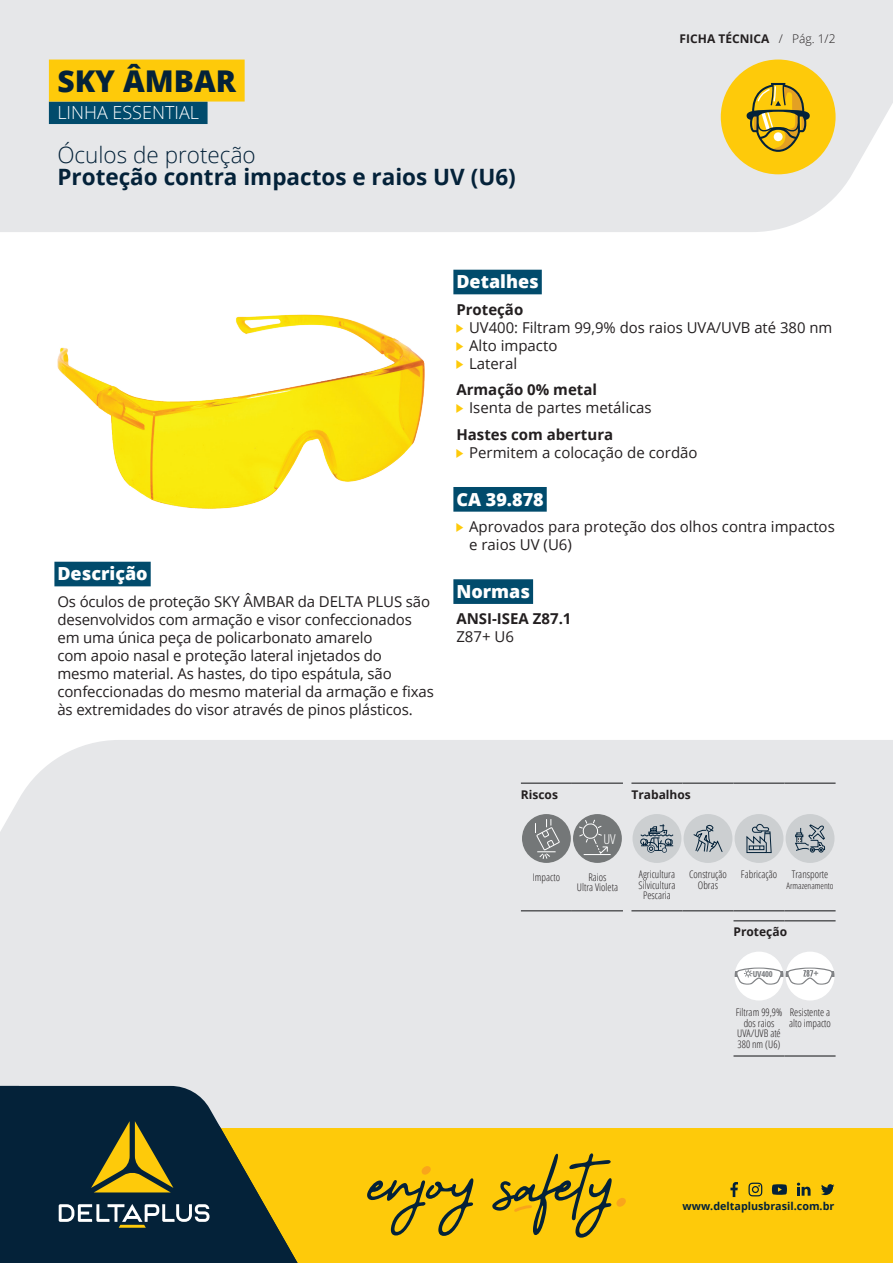
<style>
.page{position:relative;width:893px;height:1263px;background:#fff}
.page>*{position:absolute;margin:0;border:0;box-sizing:border-box;transform-origin:0 0}
.t1{font:800 30px "Open Sans";color:#042239}
.t2{font:700 22.5px "Open Sans";color:#042239}
.t3{font:300 22.5px "Open Sans";color:#042239}
.t4{font:800 18px "Open Sans";color:#fff}
.t5{font:300 18px "Open Sans";color:#fff}
.t6{font:15px/18px "Open Sans";letter-spacing:-.01em;color:#231f20}
.t7{font:700 15px "Open Sans";color:#231f20}
.t8{font:300 extra-condensed 13.5px "Noto Sans";color:#fff}
.t9{font:700 12px "Open Sans";color:#231f20}
.t10{font:300 12px "Open Sans";color:#231f20}
.t11{font:700 10.8px "Open Sans";color:#042239}
.t12{font:300 10.5px/10.5px "Open Sans Condensed";color:#231f20;text-align:center}
.t13{font:300 9px "Open Sans Condensed";color:#231f20}
.t14{font:9px "Arrows";color:#feca0a}
.t15{font:800 extra-condensed 8.25px "Noto Sans";letter-spacing:-.03em;color:#808285}
</style>
<div class="page">
<div style="left:0;top:740px;width:893px;height:388px;background:#e6e7e9"></div>
<div style="left:0;top:0;width:893px;height:232px;background:#e6e7e9"></div>
<div style="left:453px;top:270px;width:89px;height:24px;background:#014b6c"></div>
<div style="left:453px;top:487px;width:94px;height:25px;background:#014b6c"></div>
<div style="left:453px;top:579px;width:80px;height:25px;background:#014b6c"></div>
<div style="left:54px;top:562px;width:97px;height:24px;background:#014b6c"></div>
<img style="left:57px;top:314px;width:368px;height:195px">
<div style="left:615px;top:1128px;width:278px;height:135px;background:#feca0a"></div>
<div style="left:130px;top:1128px;width:522px;height:135px;background:#feca0a"></div>
<div style="left:616px;top:1198px;width:10px;height:9px;background:#f9a51b;border-radius:3px"></div>
<div style="left:422px;top:1166px;width:9px;height:9px;background:#f9a51b;border-radius:3px"></div>
<svg style="left:367px;top:1178px;width:106px;height:58px"></svg>
<svg style="left:492px;top:1153px;width:120px;height:85px"></svg>
<svg style="left:730px;top:1182px;width:8px;height:15px"></svg>
<svg style="left:748px;top:1182px;width:14px;height:14px"></svg>
<svg style="left:772px;top:1184px;width:15px;height:11px"></svg>
<svg style="left:797px;top:1182px;width:13px;height:14px"></svg>
<svg style="left:821px;top:1184px;width:13px;height:11px"></svg>
<svg style="left:0;top:1086px;width:310px;height:177px;fill:#042239"></svg>
<svg style="left:91px;top:1121px;width:82px;height:71px"></svg>
<svg style="left:59px;top:1204px;width:150px;height:24px"></svg>
<div style="left:721px;top:60px;width:115px;height:114px;background:#feca0a;border-radius:50%"></div>
<svg style="left:747px;top:83px;width:63px;height:69px"></svg>
<hr style="left:631px;top:782px;width:51px;height:2px;background:#57585a">
<hr style="left:682px;top:782px;width:51px;height:2px;background:#57585a">
<hr style="left:733px;top:782px;width:51px;height:2px;background:#57585a">
<hr style="left:784px;top:782px;width:52px;height:2px;background:#57585a">
<hr style="left:631px;top:910px;width:51px;height:1px;background:#57585a">
<hr style="left:682px;top:910px;width:51px;height:1px;background:#57585a">
<hr style="left:733px;top:910px;width:51px;height:1px;background:#57585a">
<hr style="left:784px;top:910px;width:52px;height:1px;background:#57585a">
<div style="left:632px;top:814px;width:49px;height:49px;background:#cccfd1;border-radius:50%"></div>
<svg style="left:640px;top:824px;width:34px;height:29px"></svg>
<div style="left:684px;top:814px;width:48px;height:49px;background:#cccfd1;border-radius:50%"></div>
<svg style="left:693px;top:824px;width:30px;height:28px"></svg>
<div style="left:735px;top:814px;width:48px;height:49px;background:#cccfd1;border-radius:50%"></div>
<svg style="left:746px;top:824px;width:26px;height:29px"></svg>
<div style="left:786px;top:814px;width:48px;height:49px;background:#cccfd1;border-radius:50%"></div>
<svg style="left:795px;top:824px;width:30px;height:28px"></svg>
<hr style="left:733px;top:920px;width:51px;height:1px;background:#57585a">
<hr style="left:784px;top:920px;width:52px;height:1px;background:#57585a">
<hr style="left:733px;top:1055px;width:51px;height:2px;background:#57585a">
<hr style="left:784px;top:1055px;width:52px;height:2px;background:#57585a">
<div style="left:735px;top:952px;width:48px;height:48px;background:#fff;border-radius:50%"></div>
<div style="left:786px;top:952px;width:48px;height:48px;background:#fff;border-radius:50%"></div>
<svg style="left:735px;top:967px;width:99px;height:18px"></svg>
<hr style="left:521px;top:782px;width:51px;height:2px;background:#57585a">
<hr style="left:572px;top:782px;width:51px;height:2px;background:#57585a">
<hr style="left:521px;top:910px;width:51px;height:1px;background:#57585a">
<hr style="left:572px;top:910px;width:51px;height:1px;background:#57585a">
<div style="left:522px;top:814px;width:49px;height:49px;background:#747778;border-radius:24px"></div>
<svg style="left:535px;top:819px;width:25px;height:40px"></svg>
<div style="left:573px;top:814px;width:49px;height:49px;background:#747778;border-radius:24px"></div>
<svg style="left:578px;top:819px;width:33px;height:36px"></svg>
<div style="left:49px;top:102px;width:159px;height:22px;background:#014b6c"></div>
<div style="left:49px;top:60px;width:196px;height:42px;background:#feca0a"></div>
<h1 class="t1" style="left:57px;top:58px;width:180px">SKY ÂMBAR</h1>
<p class="t5" style="left:57px;top:100px;width:143px">LINHA ESSENTIAL</p>
<h2 class="t3" style="left:57px;top:139px;width:200px">Óculos de proteção</h2>
<h2 class="t2" style="left:57px;top:161px;width:460px">Proteção contra impactos e raios U V U( (6</h2>
<p class="t9" style="left:680px;top:30px;width:91px">FICHA TÉCNICA</p>
<p class="t10" style="left:779px;top:30px;width:6px">/</p>
<p class="t10" style="left:792px;top:30px;width:45px">Pág. 1/2</p>
<p class="t4" style="left:456px;top:268px;width:84px">Detalhes</p>
<p class="t7" style="left:456px;top:299px;width:68px">Proteção</p>
<p class="t6" style="left:469px;top:318px;width:365px">UV400: Filtram 99,9% dos raios UVA/UVB até 380 nm</p>
<p class="t14" style="left:456px;top:324px;width:9px">U</p>
<p class="t6" style="left:469px;top:336px;width:90px">Alto impacto</p>
<p class="t14" style="left:456px;top:342px;width:9px">U</p>
<p class="t4" style="left:57px;top:560px;width:92px">Descrição</p>
<p class="t6" style="left:57px;top:592px;width:378px">Os óculos de proteção SKY ÂMBAR da DELTA PLUS são desenvolvidos com armação e visor confeccionados em uma única peça de policarbonato amarelo<br>com apoio nasal e proteção lateral injetados do mesmo material. As hastes, do tipo espátula, são confeccionadas do mesmo material da armação e fixas às extremidades do visor através de pinos plásticos.</p>
<p class="t6" style="left:469px;top:354px;width:50px">Lateral</p>
<p class="t14" style="left:456px;top:360px;width:9px">U</p>
<p class="t7" style="left:456px;top:379px;width:142px">Armação 0% metal</p>
<p class="t6" style="left:469px;top:399px;width:184px">Isenta de partes metálicas</p>
<p class="t14" style="left:456px;top:405px;width:9px">U</p>
<p class="t7" style="left:456px;top:424px;width:158px">Hastes com abertura</p>
<p class="t6" style="left:469px;top:443px;width:230px">Permitem a colocação de cordão</p>
<p class="t14" style="left:456px;top:450px;width:9px">U</p>
<p class="t4" style="left:456px;top:485px;width:89px">CA 39.878</p>
<p class="t6" style="left:469px;top:517px;width:367px">Aprovados para proteção dos olhos contra impactos</p>
<p class="t14" style="left:456px;top:524px;width:9px">U</p>
<p class="t6" style="left:469px;top:535px;width:104px">e raios U V U( (6</p>
<p class="t4" style="left:456px;top:578px;width:75px">Normas</p>
<p class="t7" style="left:456px;top:608px;width:117px">ANSI-ISEA Z87.1</p>
<p class="t6" style="left:456px;top:628px;width:59px">Z87+ U6</p>
<p class="t9" style="left:521px;top:786px;width:39px">Riscos</p>
<p class="t12" style="left:533px;top:871px;width:29px">Impacto</p>
<p class="t8" style="left:603px;top:830px;width:14px">UV</p>
<p class="t12" style="left:588px;top:871px;width:20px">Raios</p>
<p class="t12" style="left:577px;top:882px;width:43px">Ultra Violeta</p>
<p class="t9" style="left:631px;top:786px;width:61px">Trabalhos</p>
<p class="t12" style="left:639px;top:869px;width:38px">Agricultura<br>Silvicultura<br>Pescaria</p>
<p class="t12" style="left:689px;top:869px;width:39px">Construção<br>Obras</p>
<p class="t12" style="left:792px;top:869px;width:38px">Transporte</p>
<p class="t12" style="left:741px;top:869px;width:38px">Fabricação</p>
<p class="t13" style="left:786px;top:879px;width:49px">Armazenamento</p>
<p class="t9" style="left:733px;top:923px;width:55px">Proteção</p>
<p class="t15" style="left:753px;top:967px;width:21px">UV400</p>
<p class="t12" style="left:736px;top:1006px;width:48px">Filtram 99,9% dos raios<br>UVA/UVB até<br>3 8 0 n m (6U(</p>
<p class="t12" style="left:789px;top:1006px;width:43px;text-align:left">Resistente a alto impacto</p>
<p class="t11" style="left:683px;top:1198px;width:153px">www.deltaplusbrasil.com.br</p>
</div>
